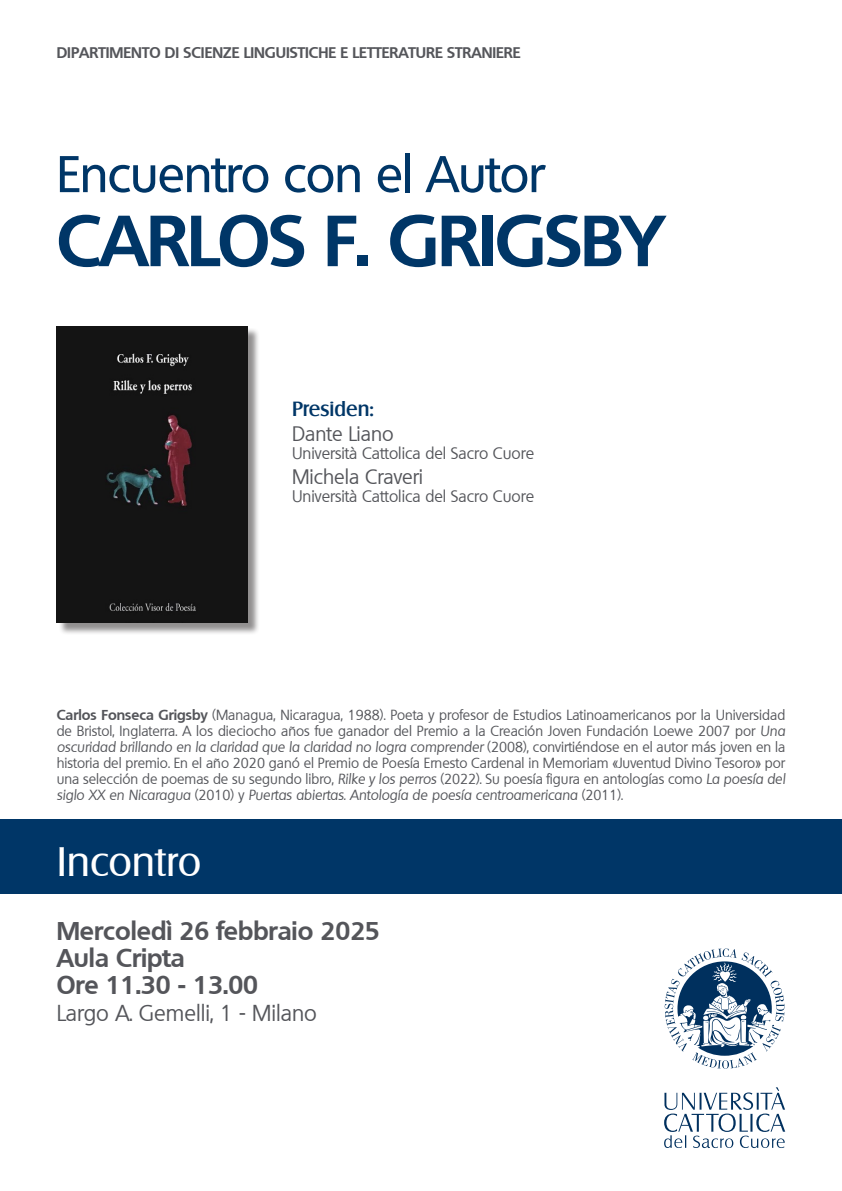
<style>
.page{position:relative;width:842px;height:1191px;background:#fff}
.page>*{position:absolute;margin:0;border:0;box-sizing:border-box;transform-origin:0 0}
.t1{font:700 70px "Quebec";letter-spacing:-.015em;color:#003667}
.t2{font:500 50px "Quebec";letter-spacing:-.015em;color:#003667}
.t3{font:40px "Salzburg";color:#fff}
.t4{font:700 25px/27px "Quebec";color:#54555a}
.t5{font:22px "Quebec";color:#54555a}
.t6{font:20px "Quebec";color:#54555a}
.t7{font:500 20px "Salzburg";color:#003667}
.t8{font:16px "Quebec";color:#54555a}
.t9{font:700 15px "Quebec";color:#54555a}
.t10{font:14px/16px "Quebec";color:#54555a;text-align:justify}
.s1{font-weight:700}
.s2{font-style:italic}
</style>
<div class="page">
<div style="left:0;top:819px;width:842px;height:75px;background:#003667"></div>
<svg style="left:665px;top:948px;width:119px;height:120px"></svg>
<svg style="left:664px;top:1087px;width:121px;height:61px"></svg>
<div style="left:58px;top:327px;width:202px;height:308px;background:#231f20;opacity:.5"></div>
<div style="left:57px;top:326px;width:190px;height:297px;background:#141414"></div>
<p class="t9" style="left:57px;top:43px;width:465px">DIPARTIMENTO DI SCIENZE LINGUISTICHE E LETTERATURE STRANIERE</p>
<h2 class="t2" style="left:57px;top:142px;width:489px">Encuentro con el Autor</h2>
<h1 class="t1" style="left:57px;top:195px;width:608px">CARLOS F. GRIGSBY</h1>
<h3 class="t7" style="left:292px;top:397px;width:83px">Presiden:</h3>
<h3 class="t6" style="left:292px;top:421px;width:103px">Dante Liano</h3>
<p class="t8" style="left:292px;top:443px;width:244px">Università Cattolica del Sacro Cuore</p>
<h3 class="t6" style="left:292px;top:464px;width:133px">Michela Craveri</h3>
<p class="t8" style="left:292px;top:486px;width:244px">Università Cattolica del Sacro Cuore</p>
<p class="t10" style="left:57px;top:707px;width:730px"><span class="s1">Carlos Fonseca Grigsby</span> (Managua, Nicaragua, 1988). Poeta y profesor de Estudios Latinoamericanos por la Universidad de Bristol, Inglaterra. A los dieciocho años fue ganador del Premio a la Creación Joven Fundación Loewe 2007 por <span class="s2">Una oscuridad brillando en la claridad que la claridad no logra comprender</span> (2008), convirtiéndose en el autor más joven en la historia del premio. En el año 2020 ganó el Premio de Poesía Ernesto Cardenal in Memoriam «Juventud Divino Tesoro» por una selección de poemas de su segundo libro, <span class="s2">Rilke y los perros</span> (2022). Su poesía figura en antologías como <span class="s2">La poesía del siglo XX en Nicaragua</span> (2010) y <span class="s2">Puertas abiertas. Antología de poesía centroamericana</span> (2011).</p>
<h3 class="t3" style="left:57px;top:837px;width:146px">Incontro</h3>
<h3 class="t4" style="left:57px;top:917px;width:325px">Mercoledì 26 febbraio 2025<br>Aula Cripta<br>Ore 11.30 - 13.00</h3>
<h3 class="t5" style="left:57px;top:999px;width:262px">Largo A. Gemelli, 1 - Milano</h3>
</div>
